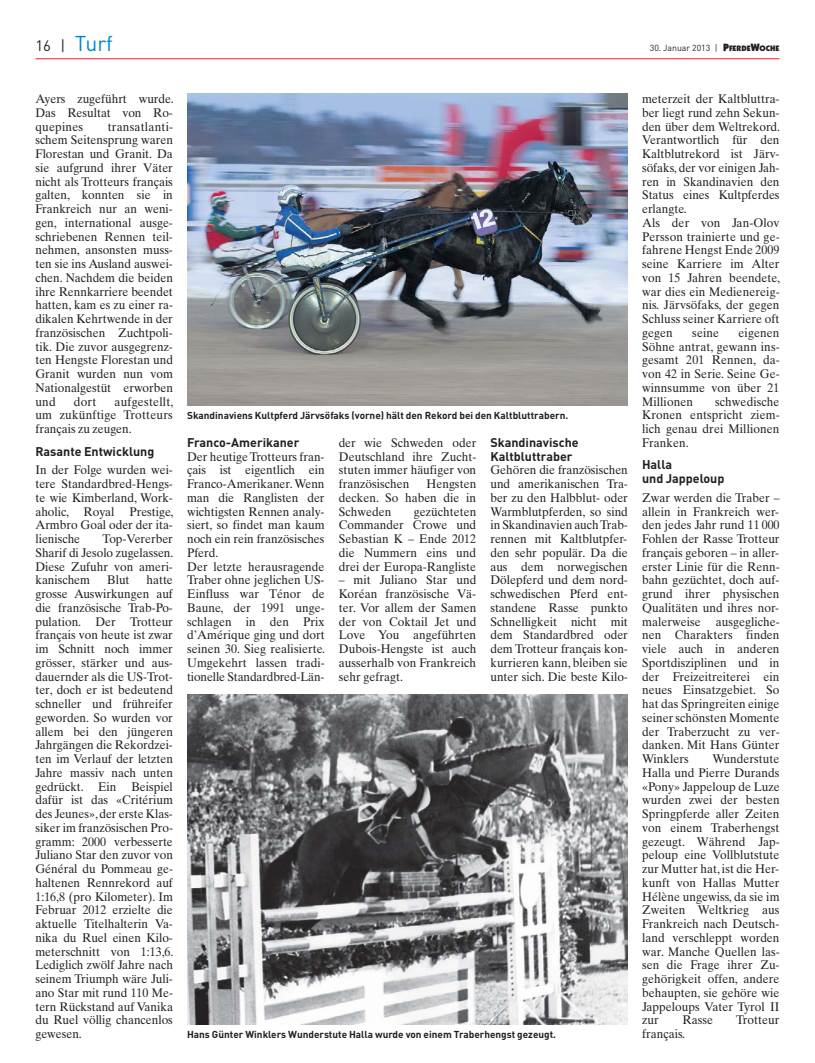
<style>
.page{position:relative;width:815px;height:1063px;background:#fff}
.page>*{position:absolute;margin:0;border:0;box-sizing:border-box;transform-origin:0 0}
.t1{font:21.25px "DIN";color:#0089d0}
.t2{font:12.5px/13.8px "Times Ten";letter-spacing:.005em;color:#231f20;text-align:justify;scale:.95 1}
.t3{font:700 12.5px/13.8px "DIN";color:#231f20}
.t4{font:700 10px "DIN";color:#231f20}
.t5{font:8.75px "DIN";color:#231f20}
.s1{font-size:15px;color:#231f20}
.s2{font-family:"Itc Kabel";font-weight:900;font-size:10.62px}
.s3{font-family:"Itc Kabel";font-weight:900;font-size:8px}
</style>
<div class="page">
<hr style="left:35px;top:58px;width:745px;height:1px;background:#ed1c24">
<img style="left:187px;top:694px;width:441px;height:330px">
<img style="left:187px;top:93px;width:441px;height:313px">
<h1 class="t1" style="left:35px;top:30px;width:79px"><span class="s1">16 |</span> Turf</h1>
<p class="t5" style="left:650px;top:43px;width:131px">30. Januar 2013 | <span class="s2">P</span><span class="s3">FERDE</span><span class="s2">W</span><span class="s3">OCHE</span></p>
<p class="t2" style="left:35px;top:92px;width:147px">Ayers zugeführt wurde.<br>Das Resultat von Ro&shy;quepines</p>
<p class="t2" style="left:35px;top:119px;width:146px;text-indent:72px">transatlanti&shy;schem Seitensprung waren Florestan und Granit. Da sie aufgrund ihrer Väter nicht als Trotteurs français galten, konnten sie in Frankreich nur an weni&shy;gen, international ausge&shy;schriebenen Rennen teil&shy;nehmen, ansonsten muss - ten sie ins Ausland auswei&shy;chen. Nachdem die beiden ihre Rennkarriere beendet hatten, kam es zu einer ra&shy;dikalen Kehrtwende in der französischen Zuchtpoli&shy;tik. Die zuvor ausgegrenz&shy;ten Hengste Florestan und Granit wurden nun vom Nationalgestüt erworben und</p>
<p class="t2" style="left:35px;top:394px;width:147px;text-indent:79px">aufgestellt, um zukünftige Trotteurs français zu zeugen.</p>
<p class="t3" style="left:35px;top:444px;width:120px">Rasante Entwicklung</p>
<p class="t2" style="left:35px;top:463px;width:147px">In der Folge wurden wei&shy;tere Standardbred-Hengs - te wie Kimberland, Work - aholic, Royal Prestige, Armbro Goal oder der ita&shy;lienische</p>
<p class="t2" style="left:74px;top:394px;width:25px">dort</p>
<p class="t2" style="left:35px;top:532px;width:147px;text-indent:67px">Top-Vererber Sharif di Jesolo zugelassen.<br>Diese Zufuhr von ameri&shy;kanischem</p>
<p class="t2" style="left:35px;top:573px;width:147px;text-indent:111px">hatte grosse Auswirkungen auf die französische Trab-Po&shy;pulation. Der Trotteur français von heute ist zwar im Schnitt noch immer grösser, stärker und aus&shy;dauernder als die US-Trot&shy;ter, doch er ist bedeutend schneller und frühreifer geworden. So wurden vor allem bei den jüngeren Jahrgängen die Rekordzei&shy;ten im Verlauf der letzten Jahre massiv nach unten gedrückt. Ein Beispiel dafür ist das «Critérium des Jeunes», der erste Klas&shy;siker im französischen Pro&shy;gramm: 2000 verbesserte Juliano Star den zuvor von Général du Pommeau ge&shy;haltenen Rennrekord auf 1:16,8 (pro Kilometer). Im Februar 2012 erzielte die aktuelle Titelhalterin Va&shy;nika du Ruel einen Kilo&shy;meterschnitt von 1:13,6.<br>Lediglich zwölf Jahre nach seinem Triumph wäre Juli&shy;ano Star mit rund 110 Me&shy;tern Rückstand auf Vanika du Ruel völlig chancenlos gewesen.</p>
<p class="t2" style="left:107px;top:573px;width:25px">Blut</p>
<p class="t4" style="left:187px;top:409px;width:383px">Skandinaviens Kultpferd Järvsöfaks (vorne) hält den Rekord bei den Kaltbluttrabern.</p>
<p class="t3" style="left:187px;top:435px;width:114px">Franco-Amerikaner</p>
<p class="t2" style="left:187px;top:449px;width:147px;text-align:left">Der heutige Trotteurs fran - çais ist eigentlich ein<br>Franco-Amerikaner. Wenn man die Ranglisten der wichtigsten Rennen analy&shy;siert, so findet man kaum noch ein rein französisches<br>Pferd.<br>Der letzte herausragende<br>Traber ohne jeglichen US-<br>Einfluss war Ténor de<br>Baune, der 1991 unge&shy;schlagen in den Prix d’Amérique ging und dort seinen 30. Sieg realisierte.<br>Umgekehrt lassen tradi&shy;tionelle Standardbred-Län -</p>
<p class="t2" style="left:339px;top:436px;width:146px">der wie Schweden oder Deutschland ihre Zucht&shy;stuten immer häufiger von französischen</p>
<p class="t2" style="left:339px;top:477px;width:146px;text-indent:88px">Hengsten decken. So haben die in Schweden</p>
<p class="t2" style="left:339px;top:504px;width:146px;text-indent:75px">gezüchteten Commander Crowe und Sebastian K – Ende 2012 die Nummern eins und drei der Europa-Rangliste</p>
<p class="t2" style="left:339px;top:573px;width:146px">– mit Juliano Star und Koréan französische Vä&shy;ter. Vor allem der Samen der von Coktail Jet und Love You angeführten Dubois-Hengste ist auch ausserhalb von Frankreich sehr gefragt.</p>
<p class="t3" style="left:490px;top:435px;width:90px">Skandinavische<br>Kaltbluttraber</p>
<p class="t2" style="left:490px;top:463px;width:146px">Gehören die französischen und amerikanischen Tra&shy;ber zu den Halbblut- oder Warmblutpferden, so sind in Skandinavien auch Trab&shy;rennen mit Kaltblutpfer&shy;den sehr populär. Da die aus dem norwegischen Dölepferd und dem nord&shy;schwedischen Pferd ent&shy;standene Rasse punkto Schnelligkeit nicht mit dem Standardbred oder dem Trotteur français kon&shy;kurrieren kann, bleiben sie unter sich. Die beste Kilo-</p>
<p class="t4" style="left:187px;top:1028px;width:371px">Hans Günter Winklers Wunderstute Halla wurde von einem Traberhengst gezeugt.</p>
<p class="t2" style="left:642px;top:92px;width:147px;text-align:left">meterzeit der Kaltbluttra&shy;ber liegt rund zehn Sekun&shy;den über dem Weltrekord.<br>Verantwortlich für den<br>Kaltblutrekord ist Järv - söfaks, der vor einigen Jah&shy;ren in Skandinavien den<br>Status eines Kultpferdes erlangte.<br>Als der von Jan-Olov<br>Persson trainierte und ge&shy;fahrene Hengst Ende 2009 seine Karriere im Alter von 15 Jahren beendete, war dies ein Medienereig&shy;nis. Järvsöfaks, der gegen<br>Schluss seiner Karriere oft gegen</p>
<p class="t2" style="left:642px;top:326px;width:146px;text-indent:97px">eigenen Söhne antrat, gewann ins&shy;gesamt 201 Rennen, da&shy;von 42 in Serie. Seine Ge&shy;winnsumme von über 21<br>Millionen</p>
<p class="t2" style="left:692px;top:326px;width:30px">seine</p>
<p class="t2" style="left:642px;top:394px;width:146px;text-indent:73px">schwedische Kronen entspricht ziem&shy;lich genau drei Millionen Franken.</p>
<p class="t3" style="left:642px;top:457px;width:84px">Halla<br>und Jappeloup</p>
<p class="t2" style="left:642px;top:491px;width:146px">Zwar werden die Traber – allein in Frankreich wer&shy;den jedes Jahr rund 11 000<br>Fohlen der Rasse Trotteur français geboren – in aller&shy;erster Linie für die Renn&shy;bahn gezüchtet, doch auf&shy;grund ihrer physischen Qualitäten und ihres nor&shy;malerweise ausgegliche&shy;nen Charakters finden viele auch in anderen Sportdisziplinen und in der Freizeitreiterei ein neues Einsatzgebiet. So hat das Springreiten einige seiner schönsten Momente der Traberzucht zu ver&shy;danken. Mit Hans Günter Winklers</p>
<p class="t2" style="left:642px;top:752px;width:146px;text-indent:70px">Wunderstute Halla und Pierre Durands «Pony» Jappeloup de Luze wurden zwei der besten Springpferde aller Zeiten von einem Traberhengst gezeugt. Während Jap&shy;peloup eine Vollblutstute zur Mutter hat, ist die Her&shy;kunft von Hallas Mutter Hélène ungewiss, da sie im Zweiten Weltkrieg aus Frankreich nach Deutsch&shy;land verschleppt worden war. Manche Quellen las&shy;sen die Frage ihrer Zu&shy;gehörigkeit offen, andere behaupten, sie gehöre wie Jappeloups Vater Tyrol II zur</p>
<p class="t2" style="left:682px;top:1013px;width:34px">Rasse</p>
<p class="t2" style="left:736px;top:1013px;width:47px">Trotteur</p>
<p class="t2" style="left:642px;top:1027px;width:47px">français.</p>
</div>
